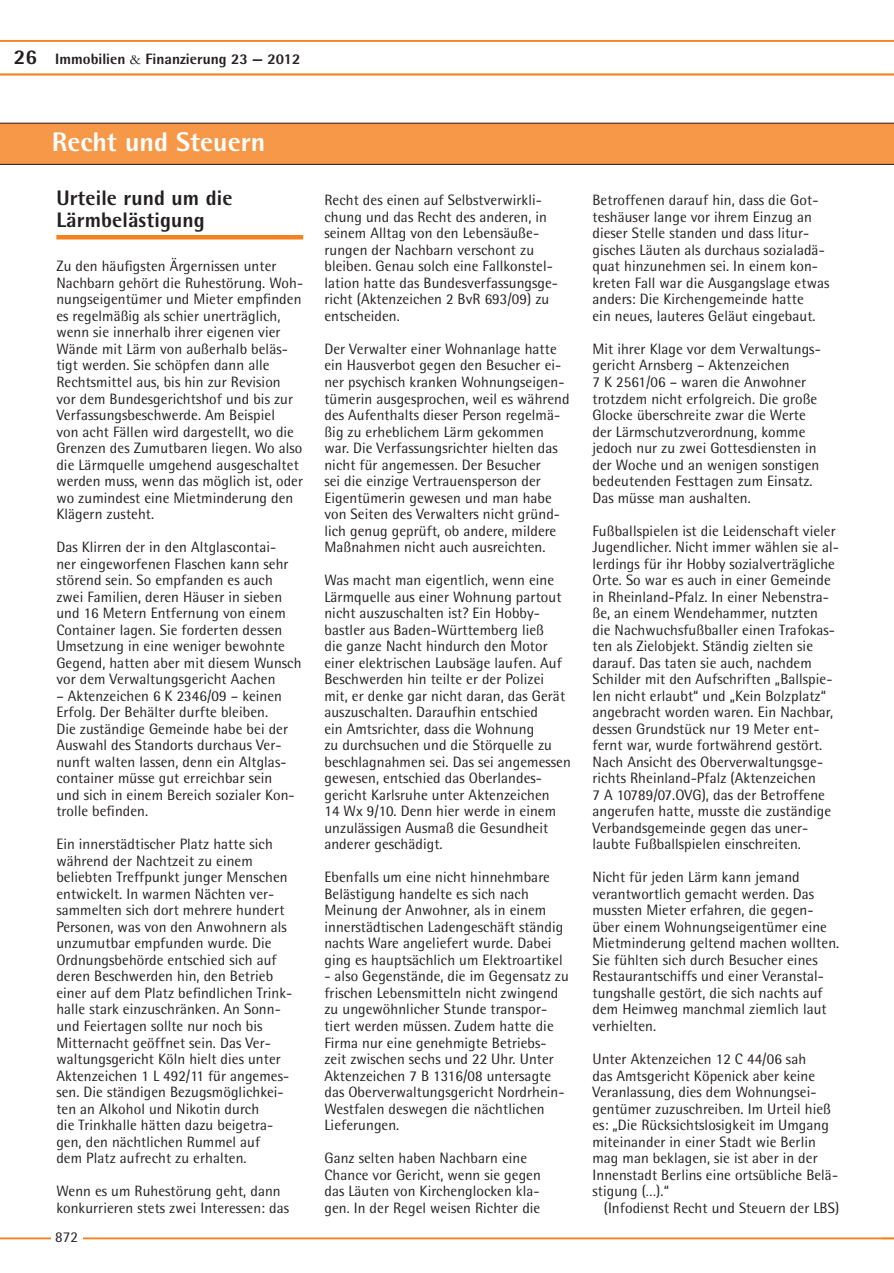
<style>
.page{position:relative;width:894px;height:1273px;background:#fff}
.page>*{position:absolute;margin:0;border:0;box-sizing:border-box;transform-origin:0 0}
.t1{font:800 27px "Rotis Semi Sans";color:#fff}
.t2{font:800 21px/21px "Rotis Semi Sans";letter-spacing:.005em;color:#231f20}
.t3{font:15px/16.5px "Rotis Semi Sans";letter-spacing:.005em;color:#231f20}
.t4{font:800 15px "Rotis Semi Sans";color:#231f20}
.s1{font-family:"Garamond";font-weight:400}
</style>
<div class="page">
<hr style="left:0;top:1237px;width:893px;height:1px;background:#f58220">
<div style="left:51px;top:1222px;width:31px;height:30px;background:#fff"></div>
<svg style="left:0;top:40px;width:893px;height:35px"></svg>
<svg style="left:881px;top:1237px;width:12px;height:1px"></svg>
<svg style="left:0;top:123px;width:893px;height:42px;background:#ee9346"></svg>
<hr style="left:56px;top:235px;width:247px;height:4px;background:#f58220">
<h2 class="t2" style="left:14px;top:46px;width:25px">26</h2>
<p class="t4" style="left:55px;top:50px;width:246px">Immobilien <span class="s1">&amp;</span> Finanzierung 23 — 2012</p>
<h1 class="t1" style="left:52px;top:125px;width:215px">Recht und Steuern</h1>
<h2 class="t2" style="left:56px;top:187px;width:178px">Urteile rund um die<br>Lärmbelästigung</h2>
<p class="t3" style="left:56px;top:258px;width:248px">Zu den häufigsten Ärgernissen unter Nachbarn gehört die Ruhestörung. Woh&shy;nungseigentümer und Mieter empfinden es regelmäßig als schier unerträglich, wenn sie innerhalb ihrer eigenen vier Wände mit Lärm von außerhalb beläs&shy;tigt werden. Sie schöpfen dann alle Rechtsmittel aus, bis hin zur Revision vor dem Bundesgerichtshof und bis zur Verfassungsbeschwerde. Am Beispiel<br>von acht Fällen wird dargestellt, wo die Grenzen des Zumutbaren liegen. Wo also die Lärmquelle umgehend ausgeschaltet werden muss, wenn das möglich ist, oder wo zumindest eine Mietminderung den Klägern zusteht.</p>
<p class="t3" style="left:56px;top:538px;width:246px">Das Klirren der in den Altglascontai-<br>ner eingeworfenen Flaschen kann sehr störend sein. So empfanden es auch zwei Familien, deren Häuser in sieben und 16 Metern Entfernung von einem Container lagen. Sie forderten dessen Umsetzung in eine weniger bewohnte Gegend, hatten aber mit diesem Wunsch vor dem Verwaltungsgericht Aachen</p>
<p class="t3" style="left:56px;top:687px;width:240px">– Aktenzeichen 6 K 2346/09 – keinen Erfolg. Der Behälter durfte bleiben.<br>Die zuständige Gemeinde habe bei der Auswahl des Standorts durchaus Ver&shy;nunft walten lassen, denn ein Altglas&shy;container müsse gut erreichbar sein und sich in einem Bereich sozialer Kon&shy;trolle befinden.</p>
<p class="t3" style="left:56px;top:835px;width:237px">Ein innerstädtischer Platz hatte sich während der Nachtzeit zu einem beliebten Treffpunkt junger Menschen entwickelt. In warmen Nächten ver&shy;sammelten sich dort mehrere hundert Personen, was von den Anwohnern als unzumutbar empfunden wurde. Die Ordnungsbehörde entschied sich auf deren Beschwerden hin, den Betrieb einer auf dem Platz befindlichen Trink&shy;halle stark einzuschränken. An Sonn&shy;und Feiertagen sollte nur noch bis Mitternacht geöffnet sein. Das Ver&shy;waltungsgericht Köln hielt dies unter Aktenzeichen 1 L 492/11 für angemes&shy;sen. Die ständigen Bezugsmöglichkei&shy;ten an Alkohol und Nikotin durch<br>die Trinkhalle hätten dazu beigetra&shy;gen, den nächtlichen Rummel auf<br>dem Platz aufrecht zu erhalten.</p>
<p class="t3" style="left:56px;top:1182px;width:234px">Wenn es um Ruhestörung geht, dann konkurrieren stets zwei Interessen: das</p>
<p class="t3" style="left:55px;top:1228px;width:24px">872</p>
<p class="t3" style="left:56px;top:1231px;width:22px">xxx</p>
<p class="t3" style="left:324px;top:192px;width:235px">Recht des einen auf Selbstverwirkli&shy;chung und das Recht des anderen, in seinem Alltag von den Lebensäuße&shy;rungen der Nachbarn verschont zu bleiben. Genau solch eine Fallkonstel&shy;lation hatte das Bundesverfassungsge&shy;richt (Aktenzeichen 2 BvR 693/09) zu entscheiden.</p>
<p class="t3" style="left:324px;top:340px;width:246px">Der Verwalter einer Wohnanlage hatte ein Hausverbot gegen den Besucher ei&shy;ner psychisch kranken Wohnungseigen&shy;tümerin ausgesprochen, weil es während des Aufenthalts dieser Person regelmä&shy;ßig zu erheblichem Lärm gekommen war. Die Verfassungsrichter hielten das nicht für angemessen. Der Besucher<br>sei die einzige Vertrauensperson der Eigentümerin gewesen und man habe von Seiten des Verwalters nicht gründ&shy;lich genug geprüft, ob andere, mildere Maßnahmen nicht auch ausreichten.</p>
<p class="t3" style="left:324px;top:571px;width:248px">Was macht man eigentlich, wenn eine Lärmquelle aus einer Wohnung partout nicht auszuschalten ist? Ein Hobby&shy;bastler aus Baden-Württemberg ließ<br>die ganze Nacht hindurch den Motor einer elektrischen Laubsäge laufen. Auf Beschwerden hin teilte er der Polizei mit, er denke gar nicht daran, das Gerät auszuschalten. Daraufhin entschied<br>ein Amtsrichter, dass die Wohnung<br>zu durchsuchen und die Störquelle zu beschlagnahmen sei. Das sei angemessen gewesen, entschied das Oberlandes&shy;gericht Karlsruhe unter Aktenzeichen<br>14 Wx 9/10. Denn hier werde in einem unzulässigen Ausmaß die Gesundheit anderer geschädigt.</p>
<p class="t3" style="left:324px;top:868px;width:240px">Ebenfalls um eine nicht hinnehmbare Belästigung handelte es sich nach Meinung der Anwohner, als in einem innerstädtischen Ladengeschäft ständig nachts Ware angeliefert wurde. Dabei ging es hauptsächlich um Elektroartikel</p>
<p class="t3" style="left:324px;top:967px;width:246px">- also Gegenstände, die im Gegensatz zu frischen Lebensmitteln nicht zwingend zu ungewöhnlicher Stunde transpor&shy;tiert werden müssen. Zudem hatte die Firma nur eine genehmigte Betriebs&shy;zeit zwischen sechs und 22 Uhr. Unter Aktenzeichen 7 B 1316/08 untersagte das Oberverwaltungsgericht Nordrhein-Westfalen deswegen die nächtlichen Lieferungen.</p>
<p class="t3" style="left:324px;top:1149px;width:218px">Ganz selten haben Nachbarn eine Chance vor Gericht, wenn sie gegen das Läuten von Kirchenglocken kla&shy;gen. In der Regel weisen Richter die</p>
<p class="t3" style="left:592px;top:192px;width:238px">Betroffenen darauf hin, dass die Got&shy;teshäuser lange vor ihrem Einzug an dieser Stelle standen und dass litur&shy;gisches Läuten als durchaus sozialadä&shy;quat hinzunehmen sei. In einem kon&shy;kreten Fall war die Ausgangslage etwas anders: Die Kirchengemeinde hatte<br>ein neues, lauteres Geläut eingebaut.</p>
<p class="t3" style="left:592px;top:340px;width:230px">Mit ihrer Klage vor dem Verwaltungs&shy;gericht Arnsberg – Aktenzeichen<br>7 K 2561/06 – waren die Anwohner trotzdem nicht erfolgreich. Die große Glocke überschreite zwar die Werte der Lärmschutzverordnung, komme jedoch nur zu zwei Gottesdiensten in der Woche und an wenigen sonstigen bedeutenden Festtagen zum Einsatz.<br>Das müsse man aushalten.</p>
<p class="t3" style="left:592px;top:522px;width:248px">Fußballspielen ist die Leidenschaft vieler Jugendlicher. Nicht immer wählen sie al&shy;lerdings für ihr Hobby sozialverträgliche Orte. So war es auch in einer Gemeinde in Rheinland-Pfalz. In einer Nebenstra&shy;ße, an einem Wendehammer, nutzten die Nachwuchsfußballer einen Trafokas&shy;ten als Zielobjekt. Ständig zielten sie darauf. Das taten sie auch, nachdem Schilder mit den Aufschriften „Ballspie&shy;len nicht erlaubt“ und „Kein Bolzplatz“ angebracht worden waren. Ein Nachbar, dessen Grundstück nur 19 Meter ent&shy;fernt war, wurde fortwährend gestört.<br>Nach Ansicht des Oberverwaltungsge&shy;richts Rheinland-Pfalz (Aktenzeichen<br>7 A 10789/07.OVG), das der Betroffene angerufen hatte, musste die zuständige Verbandsgemeinde gegen das uner&shy;laubte Fußballspielen einschreiten.</p>
<p class="t3" style="left:592px;top:868px;width:248px">Nicht für jeden Lärm kann jemand verantwortlich gemacht werden. Das mussten Mieter erfahren, die gegen&shy;über einem Wohnungseigentümer eine Mietminderung geltend machen wollten.<br>Sie fühlten sich durch Besucher eines Restaurantschiffs und einer Veranstal&shy;tungshalle gestört, die sich nachts auf dem Heimweg manchmal ziemlich laut verhielten.</p>
<p class="t3" style="left:592px;top:1050px;width:247px">Unter Aktenzeichen 12 C 44/06 sah<br>das Amtsgericht Köpenick aber keine Veranlassung, dies dem Wohnungsei&shy;gentümer zuzuschreiben. Im Urteil hieß es: „Die Rücksichtslosigkeit im Umgang miteinander in einer Stadt wie Berlin mag man beklagen, sie ist aber in der Innenstadt Berlins eine ortsübliche Belä&shy;stigung (…).“</p>
<p class="t3" style="left:603px;top:1198px;width:237px">(Infodienst Recht und Steuern der LBS)</p>
</div>
